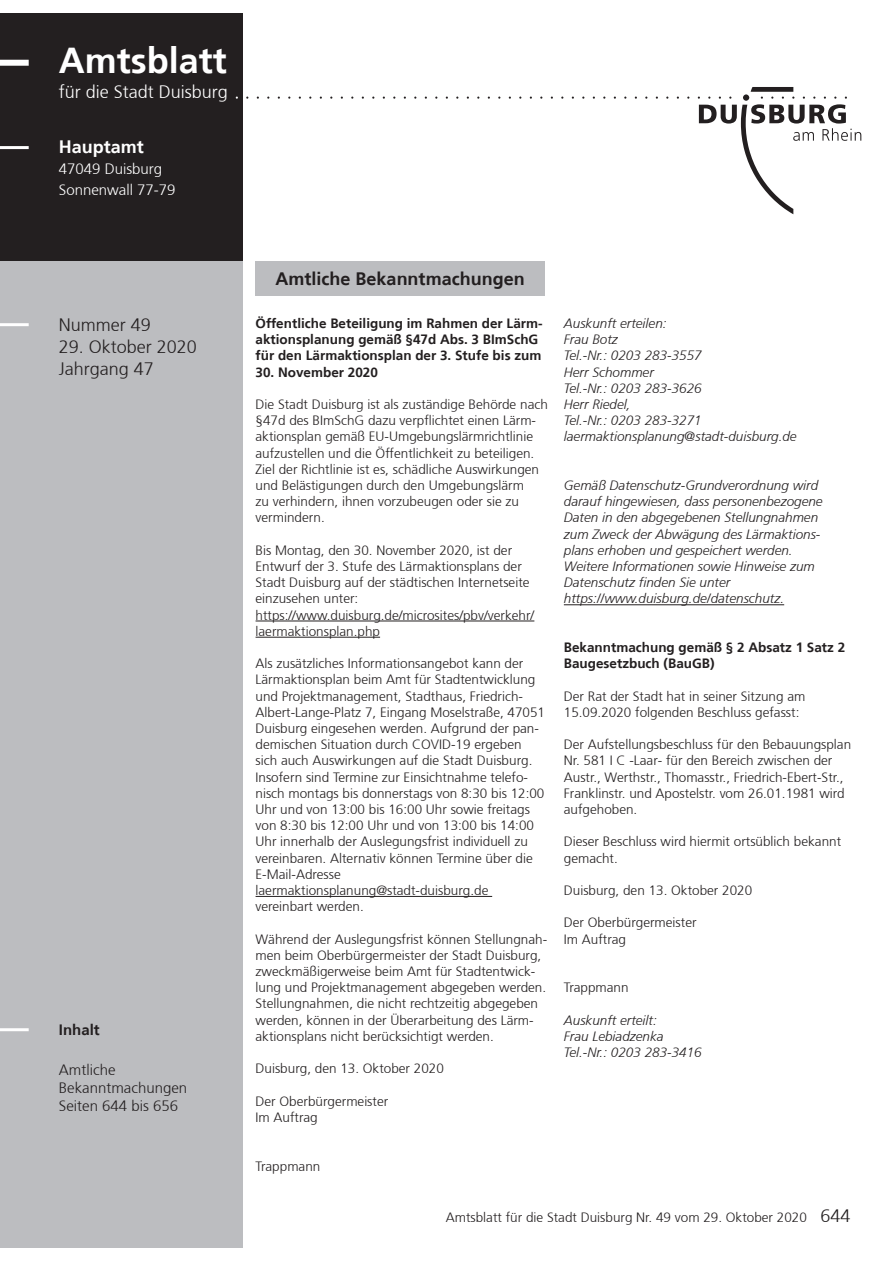
<style>
.page{position:relative;width:893px;height:1263px;background:#fff}
.page>*{position:absolute;margin:0;border:0;box-sizing:border-box;transform-origin:0 0}
.t1{font:150px "Duisburg Logo";color:#231f20}
.t2{font:700 36px "Frutiger 65";color:#fff}
.Nummer_Datum_Jahrgan{font:300 18px "Frutiger 45";color:#231f20}
.t3{font:700 18px "Frutiger 65";color:#231f20}
.Adresse_Kopf{font:300 18px "Frutiger 45";color:#fff}
.Adresse_Kopf-2{font:700 18px "Frutiger 65";color:#fff}
.t4{font:300 15px "Frutiger 45";color:#231f20}
.Adresse_Kopf-3{font:300 15px "Frutiger 45";color:#fff}
.t5{font:700 15px "Frutiger 65";color:#231f20}
.Fließtext{font:300 13.5px/16.2px "Frutiger 45";color:#231f20}
.Fließtext-2{font:italic 300 13.5px/16.2px "Frutiger 46";color:#231f20}
.Fließtext-3{font:700 13.5px/16.2px "Frutiger 65";color:#231f20}
.Fußzeile{font:300 13.5px "Frutiger 45";color:#231f20}
.s1{color:#fff}
</style>
<div class="page">
<div style="left:0;top:13px;width:242px;height:251px;background:#231f20"></div>
<div style="left:0;top:261px;width:242px;height:987px;background:#bcbdc0"></div>
<div style="left:0;top:60px;width:29px;height:6px;background:#fff"></div>
<hr style="left:0;top:146px;width:29px;height:3px;background:#fff">
<hr style="left:0;top:323px;width:29px;height:3px;background:#fff">
<hr style="left:0;top:1028px;width:29px;height:3px;background:#fff">
<div style="left:256px;top:261px;width:289px;height:35px;background:#bcbdc0"></div>
<hr style="left:256px;top:621px;width:278px;height:1px;background:#231f20">
<hr style="left:256px;top:637px;width:124px;height:1px;background:#231f20">
<hr style="left:256px;top:896px;width:236px;height:1px;background:#231f20">
<hr style="left:564px;top:604px;width:220px;height:1px;background:#231f20">
<p class="t2" style="left:59px;top:39px;width:170px">Amtsblatt</p>
<p class="Adresse_Kopf" style="left:59px;top:82px;width:171px">für die Stadt Duisburg</p>
<p class="Adresse_Kopf-2" style="left:59px;top:137px;width:87px">Hauptamt</p>
<p class="Adresse_Kopf-3" style="left:59px;top:161px;width:105px">47049 Duisburg</p>
<p class="Adresse_Kopf-3" style="left:59px;top:182px;width:118px">Sonnenwall 77-79</p>
<p class="t1" style="left:236px;top:-41px;width:627px"><span class="s1">.</span>.......................................L</p>
<p class="Nummer_Datum_Jahrgan" style="left:59px;top:315px;width:94px">Nummer 49</p>
<p class="Nummer_Datum_Jahrgan" style="left:59px;top:337px;width:140px">29. Oktober 2020</p>
<p class="Nummer_Datum_Jahrgan" style="left:59px;top:358px;width:97px">Jahrgang 47</p>
<p class="t5" style="left:59px;top:1021px;width:42px">Inhalt</p>
<p class="t4" style="left:59px;top:1061px;width:58px">Amtliche</p>
<p class="t4" style="left:59px;top:1079px;width:130px">Bekanntmachungen</p>
<p class="t4" style="left:59px;top:1097px;width:121px">Seiten 644 bis 656</p>
<p class="t3" style="left:276px;top:268px;width:251px">Amtliche Bekanntmachungen</p>
<p class="Fließtext-3" style="left:256px;top:315px;width:289px">Öffentliche Beteiligung im Rahmen der Lärm&shy;aktionsplanung gemäß §47d Abs. 3 BImSchG für den Lärmaktionsplan der 3. Stufe bis zum</p>
<p class="Fließtext-3" style="left:256px;top:364px;width:124px">30. November 2020</p>
<p class="Fließtext" style="left:256px;top:396px;width:294px">Die Stadt Duisburg ist als zuständige Behörde nach §47d des BImSchG dazu verpflichtet einen Lärm&shy;aktionsplan gemäß EU-Umgebungslärmrichtlinie aufzustellen und die Öffentlichkeit zu beteiligen.<br>Ziel der Richtlinie ist es, schädliche Auswirkungen und Belästigungen durch den Umgebungslärm<br>zu verhindern, ihnen vorzubeugen oder sie zu vermindern.</p>
<p class="Fließtext" style="left:256px;top:542px;width:276px">Bis Montag, den 30. November 2020, ist der Entwurf der 3. Stufe des Lärmaktionsplans der Stadt Duisburg auf der städtischen Internetseite einzusehen unter:</p>
<p class="Fließtext" style="left:256px;top:607px;width:280px">https://www.duisburg.de/microsites/pbv/verkehr/ laermaktionsplan.php</p>
<p class="Fließtext" style="left:256px;top:656px;width:291px">Als zusätzliches Informationsangebot kann der Lärmaktionsplan beim Amt für Stadtentwicklung und Projektmanagement, Stadthaus, Friedrich-Albert-Lange-Platz 7, Eingang Moselstraße, 47051<br>Duisburg eingesehen werden. Aufgrund der pan&shy;demischen Situation durch COVID-19 ergeben sich auch Auswirkungen auf die Stadt Duisburg.<br>Insofern sind Termine zur Einsichtnahme telefo&shy;nisch montags bis donnerstags von 8:30 bis 12:00<br>Uhr und von 13:00 bis 16:00 Uhr sowie freitags von 8:30 bis 12:00 Uhr und von 13:00 bis 14:00<br>Uhr innerhalb der Auslegungsfrist individuell zu vereinbaren. Alternativ können Termine über die E-Mail-Adresse</p>
<p class="Fließtext" style="left:256px;top:882px;width:234px">laermaktionsplanung@stadt-duisburg.de vereinbart werden.</p>
<p class="Fließtext" style="left:256px;top:931px;width:293px">Während der Auslegungsfrist können Stellungnah&shy;men beim Oberbürgermeister der Stadt Duisburg, zweckmäßigerweise beim Amt für Stadtentwick&shy;lung und Projektmanagement abgegeben werden.<br>Stellungnahmen, die nicht rechtzeitig abgegeben werden, können in der Überarbeitung des Lärm&shy;aktionsplans nicht berücksichtigt werden.</p>
<p class="Fließtext" style="left:256px;top:1061px;width:190px">Duisburg, den 13. Oktober 2020</p>
<p class="Fließtext" style="left:256px;top:1093px;width:134px">Der Oberbürgermeister</p>
<p class="Fließtext" style="left:256px;top:1109px;width:64px">Im Auftrag</p>
<p class="Fließtext" style="left:256px;top:1158px;width:66px">Trappmann</p>
<p class="Fußzeile" style="left:446px;top:1210px;width:363px">Amtsblatt für die Stadt Duisburg Nr. 49 vom 29. Oktober 2020</p>
<p class="Nummer_Datum_Jahrgan" style="left:820px;top:1206px;width:32px">644</p>
<p class="Fließtext-2" style="left:564px;top:315px;width:104px">Auskunft erteilen:</p>
<p class="Fließtext-2" style="left:564px;top:332px;width:55px">Frau Botz</p>
<p class="Fließtext-2" style="left:564px;top:348px;width:139px">Tel.-Nr.: 0203 283-3557</p>
<p class="Fließtext-2" style="left:564px;top:364px;width:91px">Herr Schommer</p>
<p class="Fließtext-2" style="left:564px;top:380px;width:139px">Tel.-Nr.: 0203 283-3626</p>
<p class="Fließtext-2" style="left:564px;top:396px;width:68px">Herr Riedel,</p>
<p class="Fließtext-2" style="left:564px;top:413px;width:139px">Tel.-Nr.: 0203 283-3271</p>
<p class="Fließtext-2" style="left:564px;top:429px;width:234px">laermaktionsplanung@stadt-duisburg.de</p>
<p class="Fließtext-2" style="left:564px;top:477px;width:260px">Gemäß Datenschutz-Grundverordnung wird darauf hingewiesen, dass personenbezogene Daten in den abgegebenen Stellungnahmen zum Zweck der Abwägung des Lärmaktions&shy;plans erhoben und gespeichert werden.</p>
<p class="Fließtext-2" style="left:564px;top:558px;width:253px">Weitere Informationen sowie Hinweise zum<br>Datenschutz finden Sie unter https://www.duisburg.de/datenschutz.</p>
<p class="Fließtext-3" style="left:564px;top:639px;width:283px">Bekanntmachung gemäß § 2 Absatz 1 Satz 2<br>Baugesetzbuch (BauGB)</p>
<p class="Fließtext" style="left:564px;top:688px;width:243px">Der Rat der Stadt hat in seiner Sitzung am<br>15.09.2020 folgenden Beschluss gefasst:</p>
<p class="Fließtext" style="left:564px;top:737px;width:289px">Der Aufstellungsbeschluss für den Bebauungsplan Nr. 581 I C -Laar- für den Bereich zwischen der Austr., Werthstr., Thomasstr., Friedrich-Ebert-Str., Franklinstr. und Apostelstr. vom 26.01.1981 wird aufgehoben.</p>
<p class="Fließtext" style="left:564px;top:834px;width:279px">Dieser Beschluss wird hiermit ortsüblich bekannt gemacht.</p>
<p class="Fließtext" style="left:564px;top:882px;width:190px">Duisburg, den 13. Oktober 2020</p>
<p class="Fließtext" style="left:564px;top:915px;width:134px">Der Oberbürgermeister</p>
<p class="Fließtext" style="left:564px;top:931px;width:64px">Im Auftrag</p>
<p class="Fließtext" style="left:564px;top:980px;width:66px">Trappmann</p>
<p class="Fließtext-2" style="left:564px;top:1012px;width:95px">Auskunft erteilt:</p>
<p class="Fließtext-2" style="left:564px;top:1028px;width:101px">Frau Lebiadzenka</p>
<p class="Fließtext-2" style="left:564px;top:1044px;width:139px">Tel.-Nr.: 0203 283-3416</p>
</div>
